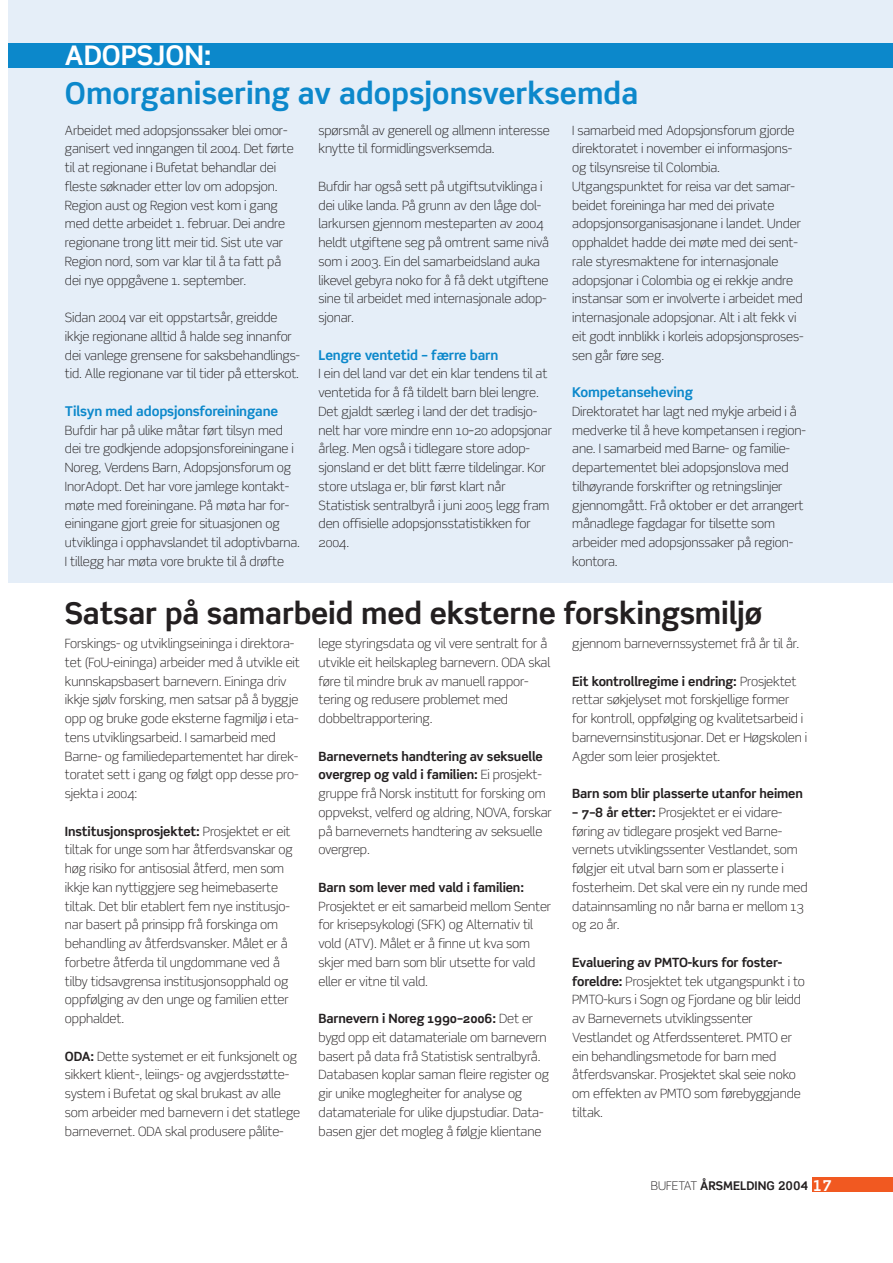
<style>
.page{position:relative;width:893px;height:1263px;background:#fff}
.page>*{position:absolute;margin:0;border:0;box-sizing:border-box;transform-origin:0 0}
.t1{font:700 30px "Scene";letter-spacing:-.005em;color:#231f20}
.t2{font:700 30px "Scene";color:#0c88cb}
.t3{font:700 27px "Scene";color:#fff}
.t4{font:700 13.5px "Scene";letter-spacing:-.01em;color:#0c88cb}
.t5{font:300 12.75px/18.8px "Scene";letter-spacing:-.01em;color:#231f20}
.t6{font:700 12.75px "Scene";letter-spacing:-.01em;color:#231f20}
.t7{font:700 12px "Scene";color:#231f20}
.s1{font-weight:700}
.s2{font-weight:300}
.s3{font-family:"Scene Alt"}
.s4{font-family:"Scene Alt";font-size:15px;color:#fff}
</style>
<div class="page">
<div style="left:9px;top:0;width:884px;height:583px;background:#e5eef8"></div>
<div style="left:812px;top:1178px;width:81px;height:14px;background:#f15921"></div>
<div style="left:9px;top:43px;width:884px;height:25px;background:#0c88cb"></div>
<h2 class="t3" style="left:65px;top:45px;width:148px">ADOPSJON:</h2>
<h1 class="t2" style="left:65px;top:81px;width:575px">Omorganisering av adopsjonsverksemda</h1>
<p class="t5" style="left:319px;top:122px;width:233px">spørsmål av generell og allmenn interesse knytte til formidlingsverksemda.</p>
<p class="t5" style="left:319px;top:178px;width:232px">Bufdir har også sett på utgiftsutviklinga i dei ulike landa. På grunn av den låge dol&shy;larkursen gjennom mesteparten av 2004 heldt utgiftene seg på omtrent same nivå som i 2003. Ein del samarbeidsland auka likevel gebyra noko for å få dekt utgiftene sine til arbeidet med internasjonale adop&shy;sjonar.</p>
<p class="t4" style="left:319px;top:349px;width:181px">Lengre ventetid – færre barn</p>
<p class="t5" style="left:319px;top:365px;width:235px">I ein del land var det ein klar tendens til at ventetida for å få tildelt barn blei lengre.<br>Det gjaldt særleg i land der det tradisjo&shy;nelt har vore mindre enn 10–20 adopsjonar årleg. Men også i tidlegare store adop&shy;sjonsland er det blitt færre tildelingar. Kor store utslaga er, blir først klart når Statistisk sentralbyrå i juni 2005 legg fram den offisielle adopsjonsstatistikken for 2004.</p>
<p class="t5" style="left:65px;top:122px;width:230px">Arbeidet med adopsjonssaker blei omor&shy;ganisert ved inngangen til 2004. Det førte til at regionane i Bufetat behandlar dei fleste søknader etter lov om adopsjon.<br>Region aust og Region vest kom i gang med dette arbeidet 1. februar. Dei andre regionane trong litt meir tid. Sist ute var Region nord, som var klar til å ta fatt på dei nye oppgåvene 1. september.</p>
<p class="t5" style="left:65px;top:309px;width:237px">Sidan 2004 var eit oppstartsår, greidde ikkje regionane alltid å halde seg innanfor dei vanlege grensene for saksbehandlings&shy;tid. Alle regionane var til tider på etterskot.</p>
<p class="t4" style="left:65px;top:405px;width:215px">Tilsyn med adopsjonsforeiningane</p>
<p class="t5" style="left:65px;top:422px;width:237px">Bufdir har på ulike måtar ført tilsyn med dei tre godkjende adopsjonsforeiningane i Noreg, Verdens Barn, Adopsjonsforum og InorAdopt. Det har vore jamlege kontakt&shy;møte med foreiningane. På møta har for&shy;einingane gjort greie for situasjonen og utviklinga i opphavslandet til adoptivbarna.<br>I tillegg har møta vore brukte til å drøfte</p>
<p class="t5" style="left:572px;top:122px;width:233px">I samarbeid med Adopsjonsforum gjorde direktoratet i november ei informasjons&shy;og tilsynsreise til Colombia.<br>Utgangspunktet for reisa var det samar&shy;beidet foreininga har med dei private adopsjonsorganisasjonane i landet. Under opphaldet hadde dei møte med dei sent&shy;rale styresmaktene for internasjonale adopsjonar i Colombia og ei rekkje andre instansar som er involverte i arbeidet med internasjonale adopsjonar. Alt i alt fekk vi eit godt innblikk i korleis adopsjonsproses&shy;sen går føre seg.</p>
<p class="t4" style="left:572px;top:387px;width:122px">Kompetanseheving</p>
<p class="t5" style="left:572px;top:403px;width:235px">Direktoratet har lagt ned mykje arbeid i å medverke til å heve kompetansen i region&shy;ane. I samarbeid med Barne- og familie&shy;departementet blei adopsjonslova med tilhøyrande forskrifter og retningslinjer gjennomgått. Frå oktober er det arrangert månadlege fagdagar for tilsette som arbeider med adopsjonssaker på region&shy;kontora.</p>
<h1 class="t1" style="left:65px;top:600px;width:699px">Satsar på samarbeid med eksterne forskingsmiljø</h1>
<p class="t5" style="left:65px;top:635px;width:236px">Forskings- og utviklingseininga i direktora&shy;tet (FoU-eininga) arbeider med å utvikle eit kunnskapsbasert barnevern. Eininga driv ikkje sjølv forsking, men satsar på å byggje opp og bruke gode eksterne fagmiljø i eta&shy;tens utviklingsarbeid. I samarbeid med Barne- og familiedepartementet har direk&shy;toratet sett i gang og følgt opp desse pro&shy;sjekta i 2004:</p>
<p class="t5" style="left:65px;top:823px;width:229px"><span class="s1">Institusjonsprosjektet:</span> Prosjektet er eit tiltak for unge som har åtferdsvanskar og høg risiko for antisosial åtferd, men som ikkje kan nyttiggjere seg heimebaserte tiltak. Det blir etablert fem nye institusjo&shy;nar basert på prinsipp frå forskinga om behandling av åtferdsvansker. Målet er å forbetre åtferda til ungdommane ved å tilby tidsavgrensa institusjonsopphald og oppfølging av den unge og familien etter opphaldet.</p>
<p class="t5" style="left:65px;top:1048px;width:237px"><span class="s1">ODA:</span> Dette systemet er eit funksjonelt og sikkert klient-, leiings- og avgjerdsstøtte&shy;system i Bufetat og skal brukast av alle som arbeider med barnevern i det statlege barnevernet. ODA skal produsere pålite-</p>
<p class="t5" style="left:319px;top:635px;width:233px">lege styringsdata og vil vere sentralt for å utvikle eit heilskapleg barnevern. ODA skal føre til mindre bruk av manuell rappor&shy;tering og redusere problemet med dobbeltrapportering.</p>
<p class="t5" style="left:319px;top:748px;width:235px"><span class="s1">Barnevernets handtering av seksuelle overgrep og vald i familien:</span> Ei prosjekt&shy;gruppe frå Norsk institutt for forsking om oppvekst, velferd og aldring, NOVA, forskar på barnevernets handtering av seksuelle overgrep.</p>
<p class="t6" style="left:319px;top:882px;width:207px">Barn som lever med vald i familien:</p>
<p class="t5" style="left:319px;top:898px;width:234px">Prosjektet er eit samarbeid mellom Senter for krisepsykologi (SFK) og Alternativ til vold (ATV). Målet er å finne ut kva som skjer med barn som blir utsette for vald eller er vitne til vald.</p>
<p class="t5" style="left:319px;top:1010px;width:232px"><span class="s1">Barnevern i Noreg 1990–2006:</span> Det er bygd opp eit datamateriale om barnevern basert på data frå Statistisk sentralbyrå.<br>Databasen koplar saman fleire register og gir unike moglegheiter for analyse og datamateriale for ulike djupstudiar. Data&shy;basen gjer det mogleg å følgje klientane</p>
<p class="t5" style="left:572px;top:635px;width:228px">gjennom barnevernssystemet frå år til år.</p>
<p class="t5" style="left:572px;top:673px;width:236px"><span class="s1">Eit kontrollregime i endring:</span> Prosjektet rettar søkjelyset mot forskjellige former for kontroll, oppfølging og kvalitetsarbeid i barnevernsinstitusjonar. Det er Høgskolen i Agder som leier prosjektet.</p>
<p class="t6" style="left:572px;top:788px;width:232px">Barn som blir plasserte utanfor heimen</p>
<p class="t5" style="left:572px;top:804px;width:237px"><span class="s1">– 7–8 år etter:</span> Prosjektet er ei vidare&shy;føring av tidlegare prosjekt ved Barne&shy;vernets utviklingssenter Vestlandet, som følgjer eit utval barn som er plasserte i fosterheim. Det skal vere ein ny runde med datainnsamling no når barna er mellom 13 og 20 år.</p>
<p class="t5" style="left:572px;top:954px;width:234px"><span class="s1">Evaluering av PMTO-kurs for foster&shy;foreldre:</span> Prosjektet tek utgangspunkt i to PMTO-kurs i Sogn og Fjordane og blir leidd av Barnevernets utviklingssenter Vestlandet og Atferdssenteret. PMTO er ein behandlingsmetode for barn med åtferdsvanskar. Prosjektet skal seie noko om effekten av PMTO som førebyggjande tiltak.</p>
<p class="t7" style="left:651px;top:1181px;width:182px"><span class="s2">BUFETAT</span> ÅRSMELDING <span class="s3">2004</span> <span class="s4">17</span></p>
</div>
